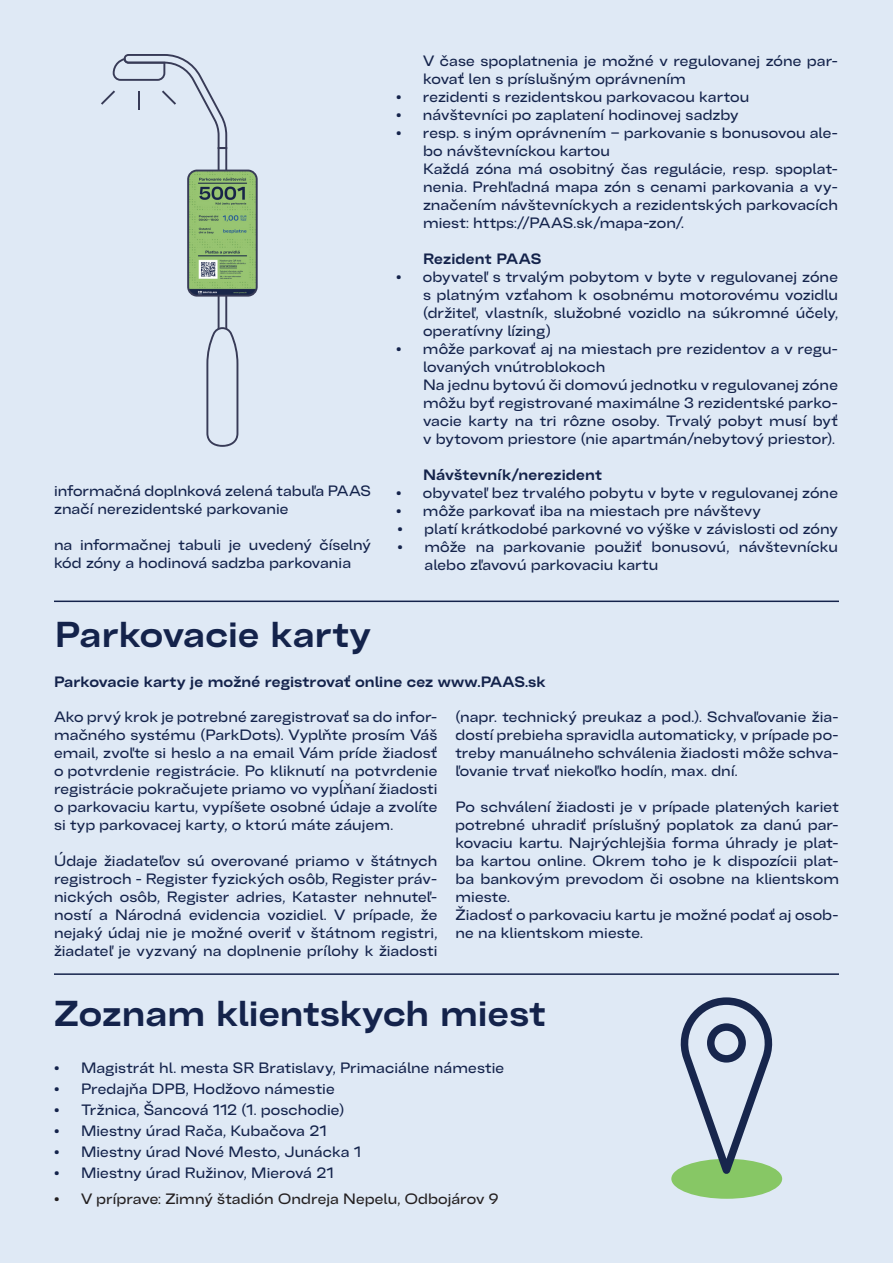
<style>
.page{position:relative;width:893px;height:1263px;background:#dfe9f5}
.page>*{position:absolute;margin:0;border:0;box-sizing:border-box;transform-origin:0 0}
.Paragraph_Style_2{font:700 36px "Belfast Grotesk";letter-spacing:.005em;color:#14234b}
.Paragraph_Style_1{font:500 15px/18px "Belfast Grotesk";letter-spacing:.005em;color:#14234b}
.Paragraph_Style_1-2{font:700 15px "Belfast Grotesk";letter-spacing:.005em;color:#14234b}
.t1{font:500 15px "Belfast Grotesk";letter-spacing:.005em;color:#231f20}
</style>
<div class="page">
<div style="left:671px;top:1159px;width:111px;height:40px;background:#87c765;border-radius:50%"></div>
<svg style="left:671px;top:997px;width:105px;height:196px"></svg>
<hr style="left:54px;top:973px;width:785px;height:2px;background:#14234b">
<hr style="left:54px;top:600px;width:785px;height:2px;background:#14234b">
<svg style="left:101px;top:54px;width:157px;height:393px"></svg>
<p class="Paragraph_Style_1" style="left:54px;top:481px;width:318px">informačná doplnková zelená tabuľa PAAS značí nerezidentské parkovanie</p>
<p class="Paragraph_Style_1" style="left:54px;top:535px;width:318px">na informačnej tabuli je uvedený číselný kód zóny a hodinová sadzba parkovania</p>
<p class="Paragraph_Style_1" style="left:423px;top:50px;width:417px">V čase spoplatnenia je možné v regulovanej zóne par&shy;kovať len s príslušným oprávnením</p>
<p class="Paragraph_Style_1" style="left:396px;top:86px;width:355px">• rezidenti s rezidentskou parkovacou kartou</p>
<p class="Paragraph_Style_1" style="left:396px;top:104px;width:344px">• návštevníci po zaplatení hodinovej sadzby</p>
<p class="Paragraph_Style_1" style="left:423px;top:122px;width:417px;text-indent:-27px">• resp. s iným oprávnením – parkovanie s bonusovou ale&shy;bo návštevníckou kartou</p>
<p class="Paragraph_Style_1" style="left:423px;top:158px;width:417px;text-align:justify">Každá zóna má osobitný čas regulácie, resp. spoplat&shy;nenia. Prehľadná mapa zón s cenami parkovania a vy&shy;značením návštevníckych a rezidentských parkovacích miest: https://PAAS.sk/mapa-zon/.</p>
<p class="Paragraph_Style_1-2" style="left:423px;top:246px;width:120px">Rezident PAAS</p>
<p class="Paragraph_Style_1" style="left:423px;top:266px;width:417px;text-align:justify;text-indent:-27px">• obyvateľ s trvalým pobytom v byte v regulovanej zóne s platným vzťahom k osobnému motorovému vozidlu (držiteľ, vlastník, služobné vozidlo na súkromné účely, operatívny lízing)</p>
<p class="Paragraph_Style_1" style="left:423px;top:338px;width:417px;text-indent:-27px">• môže parkovať aj na miestach pre rezidentov a v regu&shy;lovaných vnútroblokoch</p>
<p class="Paragraph_Style_1" style="left:423px;top:374px;width:417px;text-align:justify">Na jednu bytovú či domovú jednotku v regulovanej zóne môžu byť registrované maximálne 3 rezidentské parko&shy;vacie karty na tri rôzne osoby. Trvalý pobyt musí byť v bytovom priestore (nie apartmán/nebytový priestor).</p>
<p class="Paragraph_Style_1-2" style="left:423px;top:462px;width:181px">Návštevník/nerezident</p>
<p class="Paragraph_Style_1" style="left:396px;top:482px;width:444px">• obyvateľ bez trvalého pobytu v byte v regulovanej zóne</p>
<p class="Paragraph_Style_1" style="left:396px;top:500px;width:367px">• môže parkovať iba na miestach pre návštevy</p>
<p class="Paragraph_Style_1" style="left:398px;top:518px;width:442px">• platí krátkodobé parkovné vo výške v závislosti od zóny</p>
<p class="Paragraph_Style_1" style="left:424px;top:536px;width:415px;text-indent:-27px">• môže na parkovanie použiť bonusovú, návštevnícku alebo zľavovú parkovaciu kartu</p>
<p class="Paragraph_Style_2" style="left:55px;top:605px;width:318px">Parkovacie karty</p>
<p class="Paragraph_Style_1-2" style="left:54px;top:669px;width:493px">Parkovacie karty je možné registrovať online cez www.PAAS.sk</p>
<p class="Paragraph_Style_1" style="left:54px;top:707px;width:385px;text-align:justify">Ako prvý krok je potrebné zaregistrovať sa do infor&shy;mačného systému (ParkDots). Vyplňte prosím Váš email, zvoľte si heslo a na email Vám príde žiadosť o potvrdenie registrácie. Po kliknutí na potvrdenie registrácie pokračujete priamo vo vypĺňaní žiadosti o parkovaciu kartu, vypíšete osobné údaje a zvolíte si typ parkovacej karty, o ktorú máte záujem.</p>
<p class="Paragraph_Style_1" style="left:54px;top:851px;width:385px;text-align:justify">Údaje žiadateľov sú overované priamo v štátnych registroch - Register fyzických osôb, Register práv&shy;nických osôb, Register adries, Kataster nehnuteľ&shy;ností a Národná evidencia vozidiel. V prípade, že nejaký údaj nie je možné overiť v štátnom registri, žiadateľ je vyzvaný na doplnenie prílohy k žiadosti</p>
<p class="Paragraph_Style_1" style="left:455px;top:707px;width:385px;text-align:justify">(napr. technický preukaz a pod.). Schvaľovanie žia&shy;dostí prebieha spravidla automaticky, v prípade po&shy;treby manuálneho schválenia žiadosti môže schva&shy;ľovanie trvať niekoľko hodín, max. dní.</p>
<p class="Paragraph_Style_1" style="left:455px;top:797px;width:385px;text-align:justify">Po schválení žiadosti je v prípade platených kariet potrebné uhradiť príslušný poplatok za danú par&shy;kovaciu kartu. Najrýchlejšia forma úhrady je plat&shy;ba kartou online. Okrem toho je k dispozícii plat&shy;ba bankovým prevodom či osobne na klientskom mieste.</p>
<p class="Paragraph_Style_1" style="left:455px;top:905px;width:385px">Žiadosť o parkovaciu kartu je možné podať aj osob&shy;ne na klientskom mieste.</p>
<p class="Paragraph_Style_2" style="left:54px;top:983px;width:493px">Zoznam klientskych miest</p>
<p class="Paragraph_Style_1" style="left:54px;top:1058px;width:452px">• Magistrát hl. mesta SR Bratislavy, Primaciálne námestie</p>
<p class="Paragraph_Style_1" style="left:54px;top:1079px;width:282px">• Predajňa DPB, Hodžovo námestie</p>
<p class="Paragraph_Style_1" style="left:54px;top:1100px;width:292px">• Tržnica, Šancová 112 (1. poschodie)</p>
<p class="Paragraph_Style_1" style="left:54px;top:1121px;width:274px">• Miestny úrad Rača, Kubačova 21</p>
<p class="Paragraph_Style_1" style="left:54px;top:1142px;width:309px">• Miestny úrad Nové Mesto, Junácka 1</p>
<p class="Paragraph_Style_1" style="left:54px;top:1163px;width:281px">• Miestny úrad Ružinov, Mierová 21</p>
<p class="t1" style="left:54px;top:1186px;width:446px">• V príprave: Zimný štadión Ondreja Nepelu, Odbojárov 9</p>
</div>
